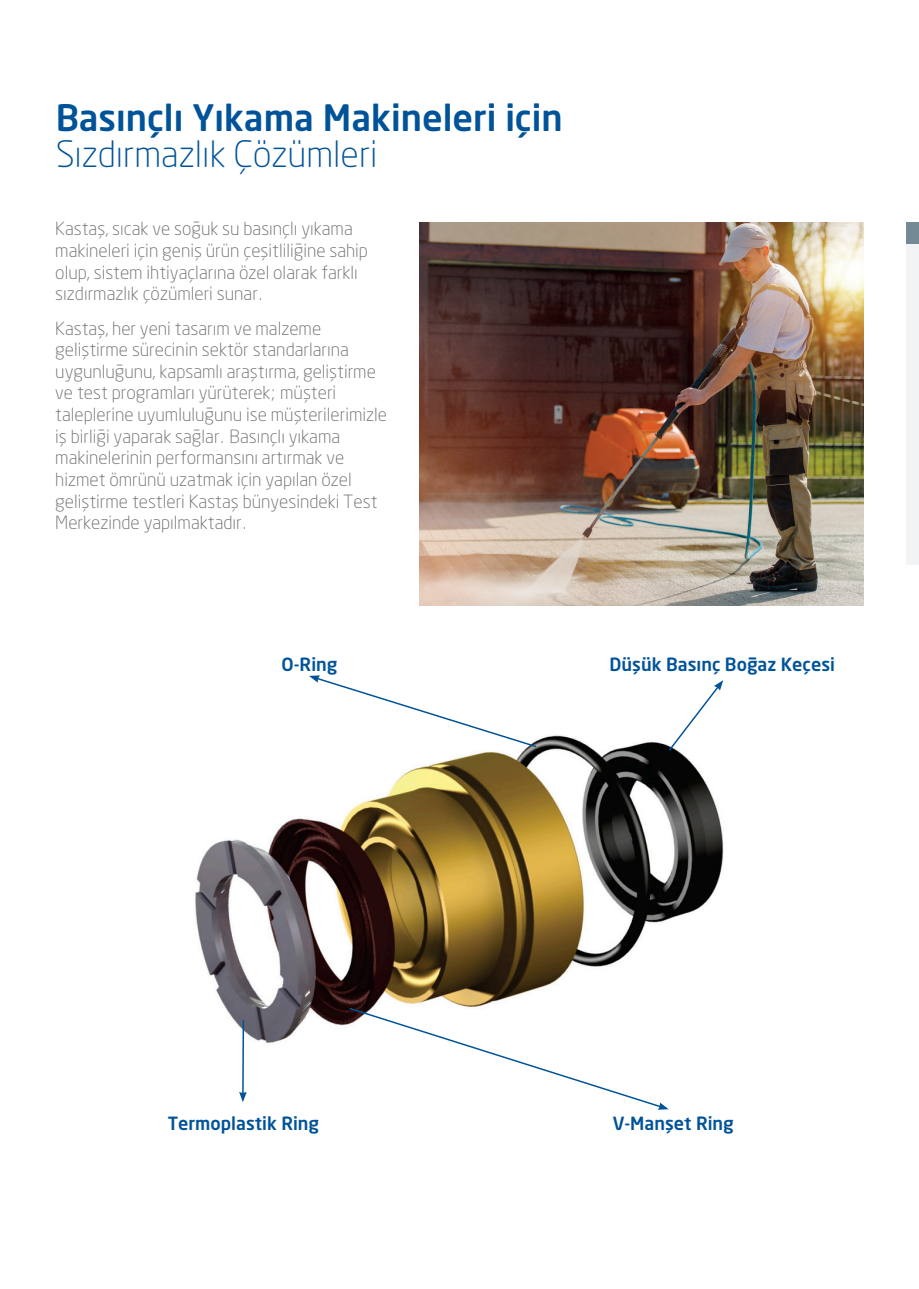
<style>
.page{position:relative;width:919px;height:1289px;background:#fff}
.page>*{position:absolute;margin:0;border:0;box-sizing:border-box;transform-origin:0 0}
.t1{font:36px "Neo Sans Medium tr Rev 02";color:#015399}
.t2{font:36px "Neo Sans Light tr Rev 02";color:#015399}
.t3{font:18px/21.6px "Neo Sans Light tr Rev 02";color:#6c6d70}
.t4{font:18px "Neo Sans Medium tr Rev 02";color:#015399}
</style>
<div class="page">
<img style="left:195px;top:735px;width:529px;height:309px">
<div style="left:906px;top:243px;width:12px;height:321px;background:#f2f3f4"></div>
<div style="left:906px;top:222px;width:12px;height:21px;background:#738a95"></div>
<svg style="left:906px;top:243px;width:12px;height:1px"></svg>
<svg style="left:309px;top:675px;width:229px;height:73px"></svg>
<svg style="left:239px;top:1018px;width:8px;height:84px"></svg>
<svg style="left:667px;top:680px;width:56px;height:72px"></svg>
<svg style="left:347px;top:1006px;width:321px;height:103px"></svg>
<img style="left:420px;top:222px;width:443px;height:383px">
<h1 class="t1" style="left:55px;top:96px;width:509px">Basınçlı Yıkama Makineleri için</h1>
<h1 class="t2" style="left:55px;top:133px;width:323px">Sızdırmazlık Çözümleri</h1>
<p class="t3" style="left:55px;top:218px;width:314px">Kastaş, sıcak ve soğuk su basınçlı yıkama makineleri için geniş ürün çeşitliliğine sahip olup, sistem ihtiyaçlarına özel olarak farklı sızdırmazlık çözümleri sunar.</p>
<p class="t3" style="left:55px;top:317px;width:333px">Kastaş, her yeni tasarım ve malzeme geliştirme sürecinin sektör standarlarına uygunluğunu, kapsamlı araştırma, geliştirme ve test programları yürüterek; müşteri taleplerine uyumluluğunu ise müşterilerimizle iş birliği yaparak sağlar. Basınçlı yıkama makinelerinin performansını artırmak ve hizmet ömrünü uzatmak için yapılan özel geliştirme testleri Kastaş bünyesindeki Test Merkezinde yapılmaktadır.</p>
<p class="t4" style="left:281px;top:653px;width:57px">O-Ring</p>
<p class="t4" style="left:609px;top:653px;width:227px">Düşük Basınç Boğaz Keçesi</p>
<p class="t4" style="left:168px;top:1112px;width:153px">Termoplastik Ring</p>
<p class="t4" style="left:612px;top:1112px;width:123px">V-Manşet Ring</p>
</div>
